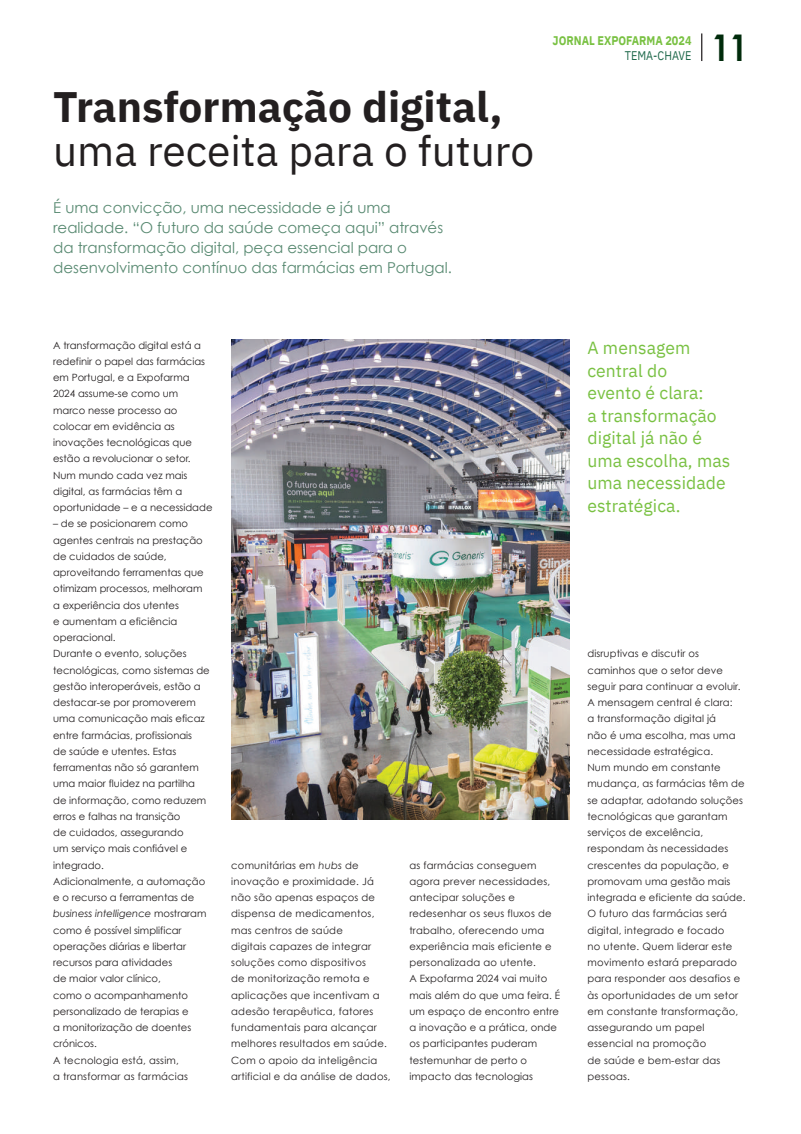
<style>
.page{position:relative;width:801px;height:1134px;background:#fff}
.page>*{position:absolute;margin:0;border:0;box-sizing:border-box;transform-origin:0 0}
.t1{font:700 42.5px "IBM Plex Sans";color:#231f20}
.t2{font:42.5px "IBM Plex Sans";color:#231f20}
.t3{font:700 36.75px "Century Gothic";color:#002b0b;scale:.87 1}
.t4{font:17.5px/22.5px "IBM Plex Sans";letter-spacing:.005em;color:#79c142}
.t5{font:15px/20px "Century Gothic";color:#598a72}
.t6{font:700 12.5px "IBM Plex Sans";color:#79c142;scale:.87 1}
.t7{font:12.5px "IBM Plex Sans";color:#1c6749;scale:.87 1}
.t8{font:10px/16.2px "Century Gothic";letter-spacing:.01em;color:#231f20}
.s1{font-style:italic}
</style>
<div class="page">
<svg style="left:701px;top:33px;width:1px;height:28px"></svg>
<img style="left:231px;top:340px;width:339px;height:480px">
<h1 class="t1" style="left:53px;top:74px;width:451px">Transformação digital,</h1>
<h1 class="t2" style="left:53px;top:119px;width:482px">uma receita para o futuro</h1>
<h3 class="t5" style="left:53px;top:197px;width:400px">É uma convicção, uma necessidade e já uma realidade. “O futuro da saúde começa aqui” através da transformação digital, peça essencial para o desenvolvimento contínuo das farmácias em Portugal.</h3>
<p class="t6" style="left:552px;top:30px;width:161px">JORNAL EXPOFARMA 2024</p>
<p class="t7" style="left:625px;top:46px;width:78px">TEMA-CHAVE</p>
<h2 class="t3" style="left:712px;top:20px;width:43px">11</h2>
<p class="t8" style="left:53px;top:337px;width:161px">A transformação digital está a redefinir o papel das farmácias em Portugal, e a Expofarma<br>2024 assume-se como um marco nesse processo ao colocar em evidência as inovações tecnológicas que estão a revolucionar o setor.<br>Num mundo cada vez mais digital, as farmácias têm a oportunidade – e a necessidade</p>
<p class="t8" style="left:53px;top:515px;width:158px">– de se posicionarem como agentes centrais na prestação de cuidados de saúde, aproveitando ferramentas que otimizam processos, melhoram a experiência dos utentes<br>e aumentam a eficiência operacional.<br>Durante o evento, soluções tecnológicas, como sistemas de gestão interoperáveis, estão a destacar-se por promoverem uma comunicação mais eficaz entre farmácias, profissionais<br>de saúde e utentes. Estas ferramentas não só garantem uma maior fluidez na partilha de informação, como reduzem erros e falhas na transição<br>de cuidados, assegurando<br>um serviço mais confiável e integrado.<br>Adicionalmente, a automação e o recurso a ferramentas de <span class="s1">business intelligence</span> mostraram como é possível simplificar operações diárias e libertar recursos para atividades<br>de maior valor clínico,<br>como o acompanhamento personalizado de terapias e<br>a monitorização de doentes crónicos.<br>A tecnologia está, assim,<br>a transformar as farmácias</p>
<p class="t8" style="left:231px;top:857px;width:161px">comunitárias em <span class="s1">hubs</span> de inovação e proximidade. Já não são apenas espaços de dispensa de medicamentos, mas centros de saúde<br>digitais capazes de integrar soluções como dispositivos<br>de monitorização remota e aplicações que incentivam a adesão terapêutica, fatores fundamentais para alcançar melhores resultados em saúde.<br>Com o apoio da inteligência artificial e da análise de dados,</p>
<p class="t8" style="left:409px;top:857px;width:152px">as farmácias conseguem agora prever necessidades, antecipar soluções e redesenhar os seus fluxos de trabalho, oferecendo uma experiência mais eficiente e personalizada ao utente.<br>A Expofarma 2024 vai muito mais além do que uma feira. É um espaço de encontro entre a inovação e a prática, onde os participantes puderam testemunhar de perto o impacto das tecnologias</p>
<h3 class="t4" style="left:587px;top:335px;width:144px">A mensagem central do<br>evento é clara:<br>a transformação digital já não é uma escolha, mas uma necessidade estratégica.</h3>
<p class="t8" style="left:587px;top:645px;width:160px">disruptivas e discutir os caminhos que o setor deve seguir para continuar a evoluir.<br>A mensagem central é clara:<br>a transformação digital já<br>não é uma escolha, mas uma necessidade estratégica.<br>Num mundo em constante mudança, as farmácias têm de se adaptar, adotando soluções tecnológicas que garantam serviços de excelência, respondam às necessidades crescentes da população, e promovam uma gestão mais integrada e eficiente da saúde.<br>O futuro das farmácias será digital, integrado e focado<br>no utente. Quem liderar este movimento estará preparado para responder aos desafios e às oportunidades de um setor em constante transformação, assegurando um papel essencial na promoção<br>de saúde e bem-estar das pessoas.</p>
</div>
